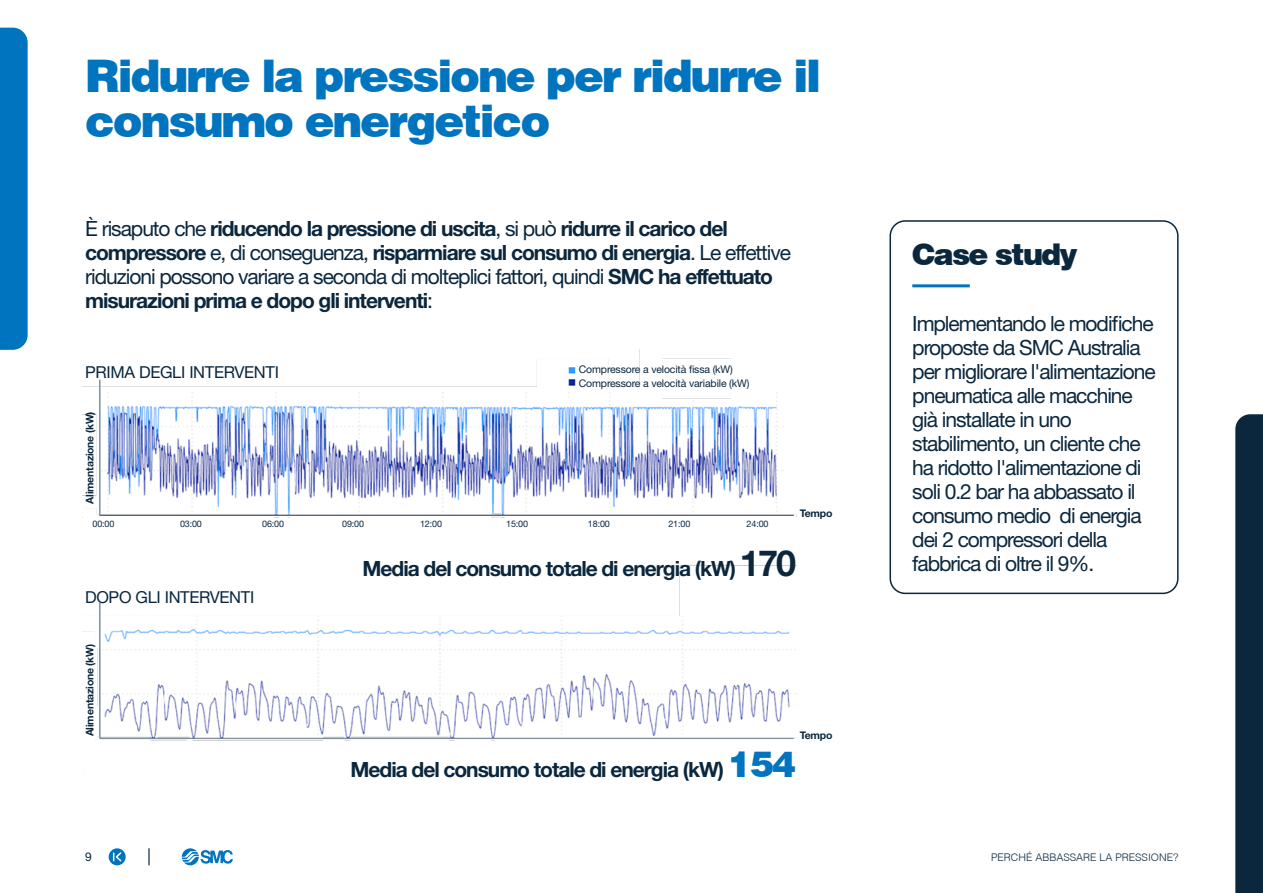
<style>
.page{position:relative;width:1263px;height:893px;background:#fff}
.page>*{position:absolute;margin:0;border:0;box-sizing:border-box;transform-origin:0 0}
.t1{font:900 45px/45px "Helvetica";letter-spacing:-.05em;color:#0074be}
.t2{font:900 30px "Helvetica";letter-spacing:-.06em;color:#0a273e}
.t3{font:700 21px/24px "Helvetica Neue LT Std";letter-spacing:-.05em;color:#0a273e}
.t4{font:21px/24px "Helvetica Neue LT Std";letter-spacing:-.05em;color:#0a273e}
.t5{font:16.5px "Helvetica Neue LT Std";letter-spacing:-.02em;color:#0a273e}
.t6{font:12px "Helvetica Neue LT Std";color:#0a273e}
.t7{font:10.5px/13.5px "Helvetica Neue LT Std";letter-spacing:-.015em;color:#0a273e}
.t8{font:700 10.5px "Helvetica Neue LT Std";letter-spacing:-.02em;color:#0a273e}
.t9{font:300 10.5px "Helvetica";color:#0a273e}
.t10{font:9px "Helvetica Neue LT Std";letter-spacing:-.015em;color:#0a273e}
.s1{font-weight:400}
.s2{font-size:36px}
.s3{font-family:"Helvetica";font-weight:900;font-size:36px;color:#0074be}
</style>
<div class="page">
<div style="left:0;top:28px;width:28px;height:322px;background:#0074be"></div>
<div style="left:1235px;top:414px;width:28px;height:479px;background:#0a273e"></div>
<img style="left:82px;top:350px;width:714px;height:391px">
<hr style="left:912px;top:284px;width:58px;height:3px;background:#0074be">
<div style="left:889px;top:220px;width:289px;height:374px;border:2px solid #0a273e;border-radius:15px"></div>
<svg style="left:182px;top:848px;width:51px;height:17px"></svg>
<svg style="left:148px;top:848px;width:2px;height:17px"></svg>
<div style="left:109px;top:848px;width:17px;height:17px;border:2px solid #0074be;border-radius:50%"></div>
<svg style="left:113px;top:851px;width:10px;height:12px"></svg>
<h1 class="t1" style="left:85px;top:57px;width:737px">Ridurre la pressione per ridurre il consumo energetico</h1>
<p class="t3" style="left:85px;top:216px;width:707px"><span class="s1">È risaputo che</span> riducendo la pressione di uscita<span class="s1">, si può</span> ridurre il carico del compressore <span class="s1">e, di conseguenza,</span> risparmiare sul consumo di energia<span class="s1">. Le effettive riduzioni possono variare a seconda di molteplici fattori, quindi</span> SMC ha effettuato misurazioni prima e dopo gli interventi<span class="s1">:</span></p>
<p class="t5" style="left:85px;top:362px;width:195px">PRIMA DEGLI INTERVENTI</p>
<p class="t8" style="left:83px;top:504px;width:94px;rotate:-90deg">Alimentazione (kW)</p>
<p class="t10" style="left:93px;top:519px;width:23px">00:00</p>
<p class="t10" style="left:180px;top:519px;width:23px">03:00</p>
<p class="t10" style="left:262px;top:519px;width:23px">06:00</p>
<p class="t10" style="left:342px;top:519px;width:23px">09:00</p>
<p class="t10" style="left:420px;top:519px;width:23px">12:00</p>
<p class="t7" style="left:579px;top:363px;width:172px">Compressore a velocità fissa (kW)<br>Compressore a velocità variabile (kW)</p>
<p class="t10" style="left:506px;top:519px;width:23px">15:00</p>
<p class="t10" style="left:588px;top:519px;width:23px">18:00</p>
<p class="t10" style="left:668px;top:519px;width:23px">21:00</p>
<p class="t10" style="left:747px;top:519px;width:23px">24:00</p>
<p class="t8" style="left:800px;top:506px;width:34px">Tempo</p>
<p class="t5" style="left:85px;top:587px;width:171px">DOPO GLI INTERVENTI</p>
<p class="t8" style="left:83px;top:736px;width:94px;rotate:-90deg">Alimentazione (kW)</p>
<p class="t3" style="left:363px;top:556px;width:435px">Media del consumo totale di energia (kW) <span class="s2">170</span></p>
<p class="t8" style="left:800px;top:729px;width:34px">Tempo</p>
<p class="t3" style="left:351px;top:757px;width:447px">Media del consumo totale di energia (kW) <span class="s3">154</span></p>
<h2 class="t2" style="left:912px;top:240px;width:167px">Case study</h2>
<p class="t4" style="left:912px;top:312px;width:245px">Implementando le modifiche proposte da SMC Australia per migliorare l'alimentazione pneumatica alle macchine già installate in uno stabilimento, un cliente che ha ridotto l'alimentazione di soli 0.2 bar ha abbassato il consumo medio di energia dei 2 compressori della fabbrica di oltre il 9%.</p>
<p class="t6" style="left:85px;top:850px;width:8px">9</p>
<p class="t9" style="left:991px;top:853px;width:189px">PERCHÉ ABBASSARE LA PRESSIONE?</p>
</div>
